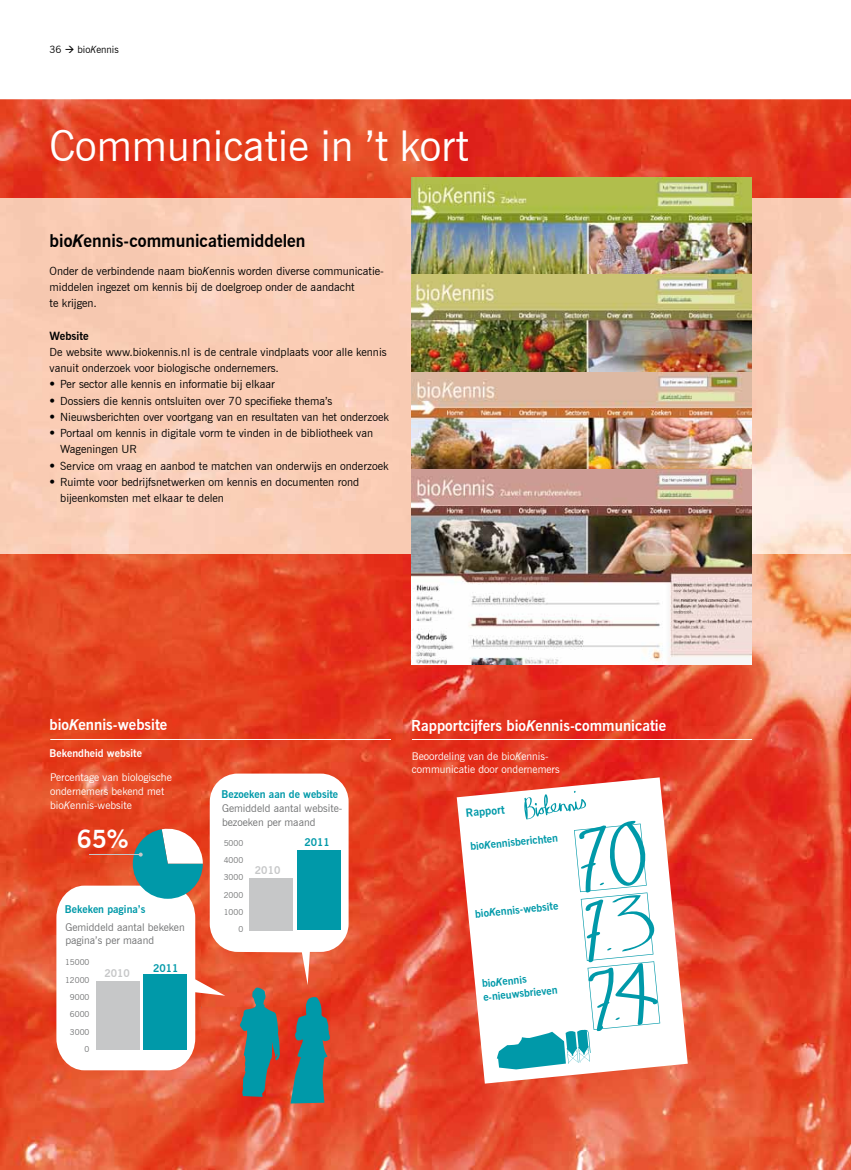
<style>
.page{position:relative;width:851px;height:1170px;background:#fff}
.page>*{position:absolute;margin:0;border:0;box-sizing:border-box;transform-origin:0 0}
.t1{font:42.5px "News Gothic BT";color:#fff}
.t2{font:700 24.75px "News Gothic BT";color:#fff}
.t3{font:700 17.5px "News Gothic BT";color:#000}
.t4{font:700 15px "News Gothic BT";color:#fff}
.t5{font:11.25px/16.2px "News Gothic BT";color:#000}
.t6{font:700 11.25px "News Gothic BT";color:#0099a9}
.t7{font:700 11.25px "News Gothic BT";color:#000}
.t8{font:10.62px/13.8px "News Gothic BT";color:#fff}
.t9{font:700 10.62px/13.9px "News Gothic BT";color:#0099a9}
.t10{font:10.62px/13.8px "News Gothic BT";color:#707172}
.t11{font:700 10.62px "News Gothic BT";color:#fff}
.t12{font:700 10.5px "News Gothic BT";color:#c6c7c8}
.t13{font:700 10.5px "News Gothic BT";color:#0099a9}
.t14{font:10px "News Gothic BT";color:#000}
.t15{font:8.12px "News Gothic BT";color:#707172}
.s1{font-style:italic}
.s2{font-family:"News Gothic Std"}
</style>
<div class="page">
<img style="left:0;top:99px;width:850px;height:1070px">
<img style="left:0;top:199px;width:850px;height:354px">
<hr style="left:50px;top:739px;width:340px;height:1px;background:#fff">
<div style="left:210px;top:773px;width:138px;height:178px;background:#fff;border-radius:28px"></div>
<svg style="left:290px;top:995px;width:40px;height:108px;background:#537576"></svg>
<svg style="left:56px;top:825px;width:169px;height:245px"></svg>
<hr style="left:89px;top:854px;width:52px;height:1px;background:#c6c7c8">
<div style="left:297px;top:850px;width:43px;height:80px;background:#0099a9"></div>
<div style="left:249px;top:877px;width:43px;height:53px;background:#c6c7c8"></div>
<div style="left:144px;top:974px;width:43px;height:75px;background:#0099a9"></div>
<div style="left:96px;top:981px;width:43px;height:68px;background:#c6c7c8"></div>
<svg style="left:240px;top:987px;width:40px;height:109px;background:#587877"></svg>
<hr style="left:412px;top:739px;width:339px;height:1px;background:#fff">
<svg style="left:456px;top:777px;width:231px;height:306px"></svg>
<svg style="left:496px;top:790px;width:164px;height:279px"></svg>
<img style="left:411px;top:177px;width:340px;height:97px">
<img style="left:411px;top:274px;width:340px;height:98px">
<img style="left:411px;top:372px;width:340px;height:97px">
<img style="left:411px;top:469px;width:340px;height:195px">
<p class="t14" style="left:50px;top:44px;width:71px">36 → bio<span class="s1">K</span>ennis</p>
<h1 class="t1" style="left:50px;top:120px;width:420px">Communicatie in ’t kort</h1>
<h3 class="t3" style="left:50px;top:230px;width:257px">bio<span class="s1">K</span>ennis-communicatiemiddelen</h3>
<p class="t5" style="left:50px;top:262px;width:336px">Onder de verbindende naam bio<span class="s1">K</span>ennis worden diverse communicatie&shy;middelen ingezet om kennis bij de doelgroep onder de aandacht<br>te krijgen.</p>
<p class="t7" style="left:50px;top:329px;width:40px">Website</p>
<p class="t5" style="left:50px;top:344px;width:338px">De website www.biokennis.nl is de centrale vindplaats voor alle kennis vanuit onderzoek voor biologische ondernemers.</p>
<p class="t5" style="left:50px;top:376px;width:226px"><span class="s2">•</span> Per sector alle kennis en informatie bij elkaar</p>
<p class="t5" style="left:50px;top:392px;width:284px"><span class="s2">•</span> Dossiers die kennis ontsluiten over 70 specifieke thema’s</p>
<p class="t5" style="left:50px;top:408px;width:341px"><span class="s2">•</span> Nieuwsberichten over voortgang van en resultaten van het onderzoek</p>
<p class="t5" style="left:60px;top:425px;width:314px;text-indent:-11px"><span class="s2">•</span> Portaal om kennis in digitale vorm te vinden in de bibliotheek van<br>Wageningen UR</p>
<p class="t5" style="left:50px;top:457px;width:340px"><span class="s2">•</span> Service om vraag en aanbod te matchen van onderwijs en onderzoek</p>
<p class="t5" style="left:60px;top:473px;width:300px;text-indent:-11px"><span class="s2">•</span> Ruimte voor bedrijfsnetwerken om kennis en documenten rond bijeenkomsten met elkaar te delen</p>
<h3 class="t4" style="left:49px;top:715px;width:119px">bio<span class="s1">K</span>ennis-website</h3>
<p class="t11" style="left:49px;top:747px;width:94px">Bekendheid website</p>
<p class="t8" style="left:50px;top:770px;width:123px">Percentage van biologische ondernemers bekend met bio<span class="s1">K</span>ennis-website</p>
<h2 class="t2" style="left:77px;top:824px;width:53px">65%</h2>
<p class="t9" style="left:65px;top:902px;width:82px">Bekeken pagina’s</p>
<p class="t10" style="left:65px;top:919px;width:121px">Gemiddeld aantal bekeken pagina’s per maand</p>
<p class="t15" style="left:65px;top:957px;width:26px">15000</p>
<p class="t15" style="left:65px;top:974px;width:26px">12000</p>
<p class="t15" style="left:70px;top:992px;width:21px">9000</p>
<p class="t15" style="left:70px;top:1009px;width:21px">6000</p>
<p class="t15" style="left:70px;top:1026px;width:21px">3000</p>
<p class="t15" style="left:85px;top:1044px;width:6px">0</p>
<p class="t12" style="left:104px;top:966px;width:27px">2010</p>
<p class="t13" style="left:153px;top:962px;width:27px">2011</p>
<p class="t9" style="left:221px;top:787px;width:118px">Bezoeken aan de website</p>
<p class="t10" style="left:222px;top:801px;width:122px">Gemiddeld aantal website&shy;bezoeken per maand</p>
<p class="t15" style="left:224px;top:837px;width:21px">5000</p>
<p class="t15" style="left:224px;top:855px;width:21px">4000</p>
<p class="t15" style="left:224px;top:872px;width:21px">3000</p>
<p class="t15" style="left:224px;top:889px;width:21px">2000</p>
<p class="t15" style="left:224px;top:907px;width:21px">1000</p>
<p class="t15" style="left:238px;top:924px;width:6px">0</p>
<p class="t12" style="left:255px;top:863px;width:27px">2010</p>
<p class="t13" style="left:304px;top:835px;width:27px">2011</p>
<h3 class="t4" style="left:411px;top:716px;width:256px">Rapportcijfers bio<span class="s1">K</span>ennis-communicatie</h3>
<p class="t8" style="left:412px;top:749px;width:149px">Beoordeling van de bio<span class="s1">K</span>ennis&shy;communicatie door ondernemers</p>
<p class="t6" style="left:465px;top:806px;width:40px;rotate:-6deg">Rapport</p>
<p class="t9" style="left:469px;top:839px;width:89px;rotate:-6deg">bio<span class="s1">K</span>ennisberichten</p>
<p class="t9" style="left:474px;top:907px;width:85px;rotate:-6deg">bio<span class="s1">K</span>ennis-website</p>
<p class="t9" style="left:481px;top:976px;width:76px;rotate:-6deg">bio<span class="s1">K</span>ennis e-nieuwsbrieven</p>
</div>
